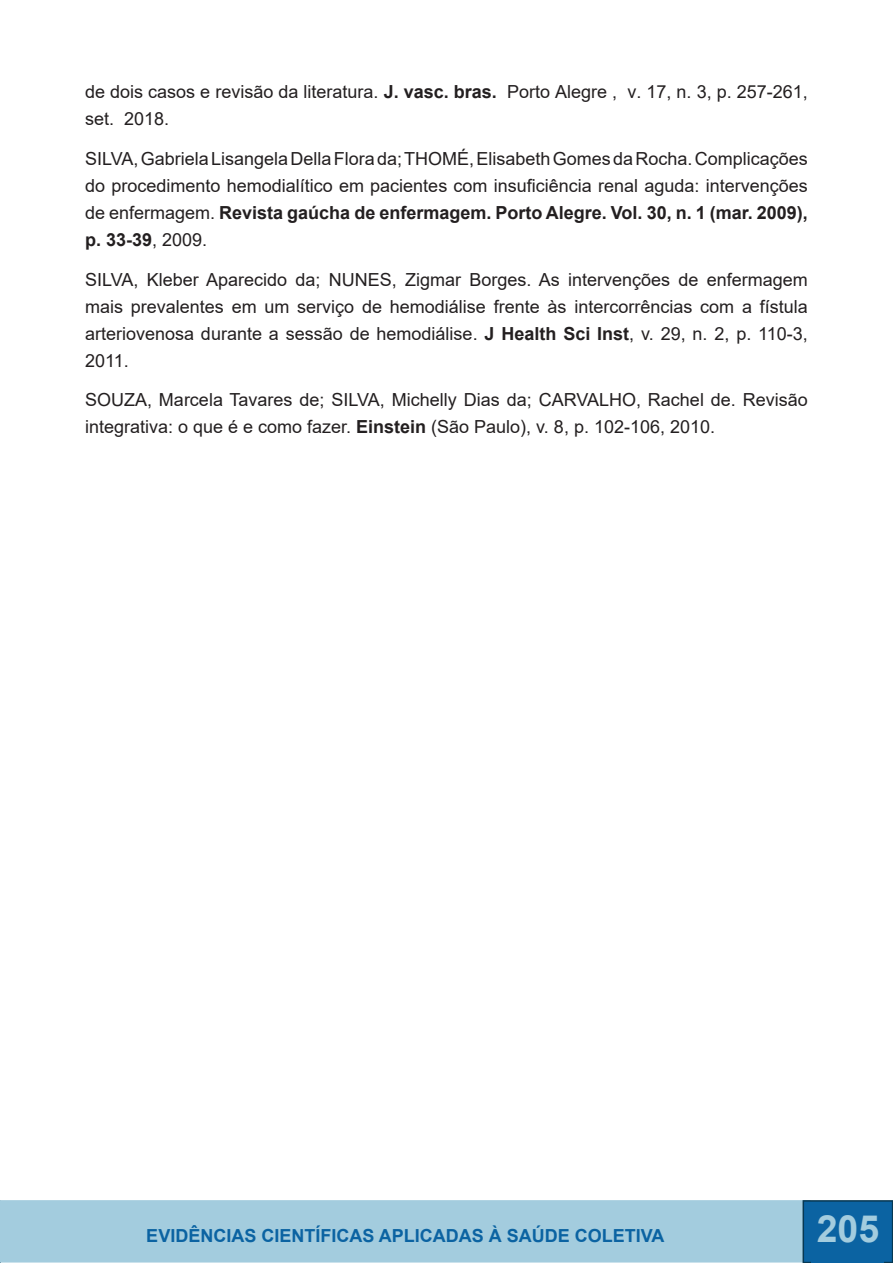
<style>
.page{position:relative;width:893px;height:1263px;background:#fff}
.page>*{position:absolute;margin:0;border:0;box-sizing:border-box;transform-origin:0 0}
.t1{font:700 37.5px "Arial";color:#a3ccde}
.t2{font:18px/27px "Arial";color:#231f20}
.t3{font:700 18px "Arial";color:#0b63a2}
.s1{font-weight:700}
</style>
<div class="page">
<div style="left:0;top:1201px;width:810px;height:61px;background:#a3ccde"></div>
<div style="left:0;top:1200px;width:810px;height:62px;border:2px solid #a3ccde"></div>
<div style="left:802px;top:1200px;width:91px;height:63px;background:#0b63a2;border:2px solid #073852"></div>
<div style="left:812px;top:1214px;width:72px;height:48px;background:#0b63a2"></div>
<p class="t2" style="left:85px;top:78px;width:724px">de dois casos e revisão da literatura. <span class="s1">J. vasc. bras.</span> Porto Alegre , v. 17, n. 3, p. 257-261, set. 2018.</p>
<p class="t2" style="left:85px;top:145px;width:724px;text-align:justify">SILVA, Gabriela Lisangela Della Flora da; THOMÉ, Elisabeth Gomes da Rocha. Complicações do procedimento hemodialítico em pacientes com insuficiência renal aguda: intervenções de enfermagem. <span class="s1">Revista gaúcha de enfermagem. Porto Alegre. Vol. 30, n. 1 (mar. 2009), p. 33-39</span>, 2009.</p>
<p class="t2" style="left:85px;top:266px;width:724px;text-align:justify">SILVA, Kleber Aparecido da; NUNES, Zigmar Borges. As intervenções de enfermagem mais prevalentes em um serviço de hemodiálise frente às intercorrências com a fístula arteriovenosa durante a sessão de hemodiálise. <span class="s1">J Health Sci Inst</span>, v. 29, n. 2, p. 110-3, 2011.</p>
<p class="t2" style="left:85px;top:386px;width:724px">SOUZA, Marcela Tavares de; SILVA, Michelly Dias da; CARVALHO, Rachel de. Revisão integrativa: o que é e como fazer. <span class="s1">Einstein</span> (São Paulo), v. 8, p. 102-106, 2010.</p>
<p class="t3" style="left:146px;top:1223px;width:520px">EVIDÊNCIAS CIENTÍFICAS APLICADAS À SAÚDE COLETIVA</p>
<h1 class="t1" style="left:817px;top:1202px;width:64px">205</h1>
</div>
